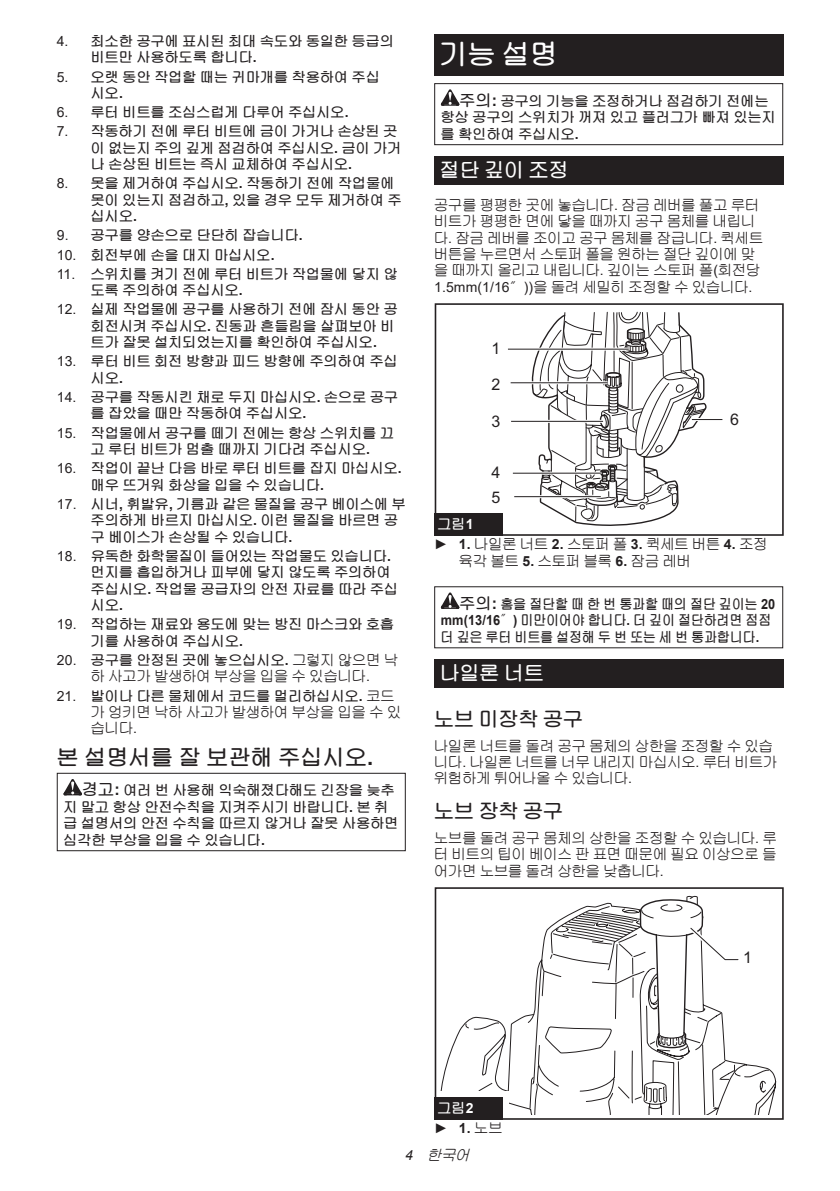
<style>
.page{position:relative;width:840px;height:1191px;background:#fff}
.page>*{position:absolute;margin:0;border:0;box-sizing:border-box;transform-origin:0 0}
.t1{font:700 28px "KRHYR Gothic";color:#fff}
.t2{font:700 22px "KRHYR Gothic";letter-spacing:.005em;color:#231f20}
.t3{font:700 20px "KRHYR Gothic";letter-spacing:-.01em;color:#231f20}
.t4{font:700 20px "KRHYR Gothic";letter-spacing:-.01em;color:#fff}
.t5{font:16px/24.4px "Arial";color:#231f20}
.t6{font:700 14px/16.4px "KRHYR Gothic";letter-spacing:.005em;color:#231f20}
.t7{font:500 14px/16.4px "KRHYR Gothic";letter-spacing:.005em;color:#231f20}
.t8{font:700 14px/16.4px "KRHYR Gothic";letter-spacing:.005em;color:#231f20;scale:.91 1}
.t9{font:700 14px "Arial";color:#231f20}
.t10{font:italic 500 14px "KRHYR Gothic";color:#231f20}
.t11{font:700 14px "KRHYR Gothic";color:#fff}
.s1{font-family:"Arial";font-weight:400}
.s2{font-family:"Arial"}
.s3{font-weight:700}
.s4{font-family:"Arial";font-weight:700}
.s5{font-size:16px}
.s6{font-family:"Arial";font-size:16px}
.s7{font-weight:700;color:#fff}
.s8{font-family:"Arial";font-weight:700;color:#fff}
.s9{font-weight:400}
.s10{font-family:"KRHYR Gothic";font-weight:500}
</style>
<div class="page">
<svg style="left:63px;top:779px;width:19px;height:16px"></svg>
<div style="left:57px;top:773px;width:348px;height:78px;border:1px solid #231f20"></div>
<div style="left:434px;top:34px;width:348px;height:41px;background:#231f20"></div>
<svg style="left:440px;top:89px;width:19px;height:17px"></svg>
<div style="left:434px;top:83px;width:348px;height:62px;border:1px solid #231f20"></div>
<div style="left:434px;top:156px;width:348px;height:29px;background:#231f20"></div>
<svg style="left:434px;top:303px;width:349px;height:233px"></svg>
<hr style="left:507px;top:348px;width:121px;height:3px;background:#fff">
<hr style="left:510px;top:381px;width:97px;height:3px;background:#fff">
<hr style="left:511px;top:420px;width:91px;height:3px;background:#fff">
<svg style="left:512px;top:471px;width:88px;height:4px"></svg>
<hr style="left:514px;top:495px;width:86px;height:3px;background:#fff">
<hr style="left:691px;top:418px;width:31px;height:3px;background:#fff">
<hr style="left:507px;top:349px;width:121px;height:1px;background:#231f20">
<hr style="left:510px;top:382px;width:97px;height:1px;background:#231f20">
<hr style="left:511px;top:421px;width:91px;height:1px;background:#231f20">
<hr style="left:512px;top:472px;width:88px;height:2px;background:#231f20">
<hr style="left:514px;top:496px;width:86px;height:1px;background:#231f20">
<hr style="left:691px;top:419px;width:31px;height:1px;background:#231f20">
<div style="left:434px;top:513px;width:68px;height:23px;background:#231f20"></div>
<svg style="left:440px;top:592px;width:19px;height:17px"></svg>
<div style="left:434px;top:659px;width:348px;height:29px;background:#231f20"></div>
<svg style="left:440px;top:1016px;width:286px;height:98px"></svg>
<div style="left:434px;top:1091px;width:74px;height:28px;background:#fff"></div>
<div style="left:434px;top:887px;width:349px;height:232px;border:2px solid #231f20"></div>
<svg style="left:481px;top:895px;width:287px;height:197px"></svg>
<div style="left:434px;top:1097px;width:68px;height:22px;background:#231f20"></div>
<p class="t6" style="left:91px;top:33px;width:304px;text-indent:-34px"><span class="s1">4.</span> 최소한 공구에 표시된 최대 속도와 동일한 등급의 비트만 사용하도록 합니다<span class="s2">.</span></p>
<p class="t6" style="left:91px;top:68px;width:290px;text-indent:-34px"><span class="s1">5.</span> 오랫 동안 작업할 때는 귀마개를 착용하여 주십 시오<span class="s2">.</span></p>
<p class="t6" style="left:57px;top:104px;width:293px"><span class="s1">6.</span> 루터 비트를 조심스럽게 다루어 주십시오<span class="s2">.</span></p>
<p class="t6" style="left:91px;top:123px;width:312px;text-indent:-34px"><span class="s1">7.</span> 작동하기 전에 루터 비트에 금이 가거나 손상된 곳 이 없는지 주의 깊게 점검하여 주십시오<span class="s2">.</span> 금이 가거 나 손상된 비트는 즉시 교체하여 주십시오<span class="s2">.</span></p>
<p class="t6" style="left:91px;top:175px;width:312px;text-indent:-34px"><span class="s1">8.</span> 못을 제거하여 주십시오<span class="s2">.</span> 작동하기 전에 작업물에 못이 있는지 점검하고<span class="s2">,</span> 있을 경우 모두 제거하여 주 십시오<span class="s2">.</span></p>
<p class="t6" style="left:57px;top:227px;width:247px"><span class="s1">9.</span> 공구를 양손으로 단단히 잡습니다<span class="s2">.</span></p>
<p class="t6" style="left:57px;top:246px;width:219px"><span class="s1">10.</span> 회전부에 손을 대지 마십시오<span class="s2">.</span></p>
<p class="t6" style="left:91px;top:266px;width:308px;text-indent:-34px"><span class="s1">11.</span> 스위치를 켜기 전에 루터 비트가 작업물에 닿지 않 도록 주의하여 주십시오<span class="s2">.</span></p>
<p class="t6" style="left:91px;top:301px;width:308px;text-indent:-34px"><span class="s1">12.</span> 실제 작업물에 공구를 사용하기 전에 잠시 동안 공 회전시켜 주십시오<span class="s2">.</span> 진동과 흔들림을 살펴보아 비 트가 잘못 설치되었는지를 확인하여 주십시오<span class="s2">.</span></p>
<p class="t6" style="left:91px;top:353px;width:308px;text-indent:-34px"><span class="s1">13.</span> 루터 비트 회전 방향과 피드 방향에 주의하여 주십 시오<span class="s2">.</span></p>
<p class="t6" style="left:91px;top:389px;width:308px;text-indent:-34px"><span class="s1">14.</span> 공구를 작동시킨 채로 두지 마십시오<span class="s2">.</span> 손으로 공구 를 잡았을 때만 작동하여 주십시오<span class="s2">.</span></p>
<p class="t6" style="left:91px;top:424px;width:304px;text-indent:-34px"><span class="s1">15.</span> 작업물에서 공구를 떼기 전에는 항상 스위치를 끄 고 루터 비트가 멈출 때까지 기다려 주십시오<span class="s2">.</span></p>
<p class="t6" style="left:91px;top:460px;width:312px;text-indent:-34px"><span class="s1">16.</span> 작업이 끝난 다음 바로 루터 비트를 잡지 마십시오<span class="s2">. </span>매우 뜨거워 화상을 입을 수 있습니다<span class="s2">.</span></p>
<p class="t6" style="left:91px;top:496px;width:316px;text-indent:-34px"><span class="s1">17.</span> 시너<span class="s2">,</span> 휘발유<span class="s2">,</span> 기름과 같은 물질을 공구 베이스에 부 주의하게 바르지 마십시오<span class="s2">.</span> 이런 물질을 바르면 공 구 베이스가 손상될 수 있습니다<span class="s2">.</span></p>
<p class="t6" style="left:91px;top:547px;width:308px;text-indent:-34px"><span class="s1">18.</span> 유독한 화학물질이 들어있는 작업물도 있습니다<span class="s2">. </span>먼지를 흡입하거나 피부에 닿지 않도록 주의하여 주십시오<span class="s2">.</span> 작업물 공급자의 안전 자료를 따라 주십 시오<span class="s2">.</span></p>
<p class="t6" style="left:91px;top:616px;width:304px;text-indent:-34px"><span class="s1">19.</span> 작업하는 재료와 용도에 맞는 방진 마스크와 호흡 기를 사용하여 주십시오<span class="s2">.</span></p>
<p class="t7" style="left:57px;top:652px;width:342px;text-align:center"><span class="s1">20.</span> <span class="s3">공구를 안정된 곳에 놓으십시오</span><span class="s4">.</span> 그렇지 않으면 낙 하 사고가 발생하여 부상을 입을 수 있습니다<span class="s1">.</span></p>
<p class="t7" style="left:91px;top:687px;width:312px;text-indent:-34px"><span class="s1">21.</span> <span class="s3">발이나 다른 물체에서 코드를 멀리하십시오</span><span class="s4">.</span> 코드 가 엉키면 낙하 사고가 발생하여 부상을 입을 수 있 습니다<span class="s1">.</span></p>
<h2 class="t2" style="left:57px;top:746px;width:318px">본 설명서를 잘 보관해 주십시오<span class="s2">.</span></h2>
<p class="t6" style="left:63px;top:782px;width:336px;text-indent:19px"><span class="s5">경고</span><span class="s6">:</span> 여러 번 사용해 익숙해졌다해도 긴장을 늦추 지 말고 항상 안전수칙을 지켜주시기 바랍니다<span class="s2">.</span> 본 취 급 설명서의 안전 수칙을 따르지 않거나 잘못 사용하면 심각한 부상을 입을 수 있습니다<span class="s2">.</span></p>
<h1 class="t1" style="left:439px;top:40px;width:120px">기능 설명</h1>
<p class="t6" style="left:440px;top:93px;width:336px;text-indent:19px"><span class="s5">주의</span><span class="s6">:</span> 공구의 기능을 조정하거나 점검하기 전에는 항상 공구의 스위치가 꺼져 있고 플러그가 빠져 있는지 를 확인하여 주십시오<span class="s2">.</span></p>
<h3 class="t4" style="left:439px;top:159px;width:130px">절단 깊이 조정</h3>
<p class="t7" style="left:434px;top:197px;width:330px">공구를 평평한 곳에 놓습니다<span class="s1">.</span> 잠금 레버를 풀고 루터 비트가 평평한 면에 닿을 때까지 공구 몸체를 내립니 다<span class="s1">.</span> 잠금 레버를 조이고 공구 몸체를 잠급니다<span class="s1">.</span> 퀵세트 버튼을 누르면서 스토퍼 폴을 원하는 절단 깊이에 맞 을 때까지 올리고 내립니다<span class="s1">.</span> 깊이는 스토퍼 폴<span class="s1">(</span>회전당<br><span class="s1">1.5mm(1/16</span>″<span class="s1">))</span>을 돌려 세밀히 조정할 수 있습니다<span class="s1">.</span></p>
<p class="t5" style="left:491px;top:336px;width:10px">1</p>
<p class="t5" style="left:491px;top:372px;width:10px">2</p>
<p class="t5" style="left:491px;top:409px;width:10px">3</p>
<p class="t5" style="left:491px;top:460px;width:10px">4<br>5</p>
<p class="t5" style="left:729px;top:407px;width:10px">6</p>
<p class="t7" style="left:434px;top:514px;width:334px;line-height:20.2px"><span class="s7">그림</span><span class="s8">1<br></span><span class="s1">►</span> <span class="s4">1.</span> 나일론 너트 <span class="s4">2.</span> 스토퍼 폴 <span class="s4">3.</span> 퀵세트 버튼 <span class="s4">4.</span> 조정</p>
<p class="t7" style="left:458px;top:552px;width:233px">육각 볼트 <span class="s4">5.</span> 스토퍼 블록 <span class="s4">6.</span> 잠금 레버</p>
<p class="t8" style="left:440px;top:595px;width:369px;text-indent:19px"><span class="s5">주의</span><span class="s6">:</span> 홈을 절단할 때 한 번 통과할 때의 절단 깊이는 <span class="s2">20 mm(13/16</span>″<span class="s2">)</span> 미만이어야 합니다<span class="s2">.</span> 더 깊이 절단하려면 점점 더 깊은 루터 비트를 설정해 두 번 또는 세 번 통과합니다<span class="s2">.</span></p>
<h3 class="t4" style="left:439px;top:662px;width:106px">나일론 너트</h3>
<h3 class="t3" style="left:434px;top:708px;width:150px">노브 미장착 공구</h3>
<p class="t7" style="left:434px;top:737px;width:344px">나일론 너트를 돌려 공구 몸체의 상한을 조정할 수 있습 니다<span class="s1">.</span> 나일론 너트를 너무 내리지 마십시오<span class="s1">.</span> 루터 비트가 위험하게 튀어나올 수 있습니다<span class="s1">.</span></p>
<h3 class="t3" style="left:434px;top:801px;width:130px">노브 장착 공구</h3>
<p class="t7" style="left:434px;top:830px;width:344px;text-align:justify">노브를 돌려 공구 몸체의 상한을 조정할 수 있습니다<span class="s1">.</span> 루 터 비트의 팁이 베이스 판 표면 때문에 필요 이상으로 들 어가면 노브를 돌려 상한을 낮춥니다<span class="s1">.</span></p>
<p class="t5" style="left:742px;top:945px;width:10px">1</p>
<p class="t11" style="left:437px;top:1101px;width:37px">그림<span class="s2">2</span></p>
<p class="t9" style="left:434px;top:1118px;width:70px"><span class="s9">►</span> 1. <span class="s10">노브</span></p>
<p class="t10" style="left:405px;top:1148px;width:69px"><span class="s1">4</span> 한국어</p>
</div>
